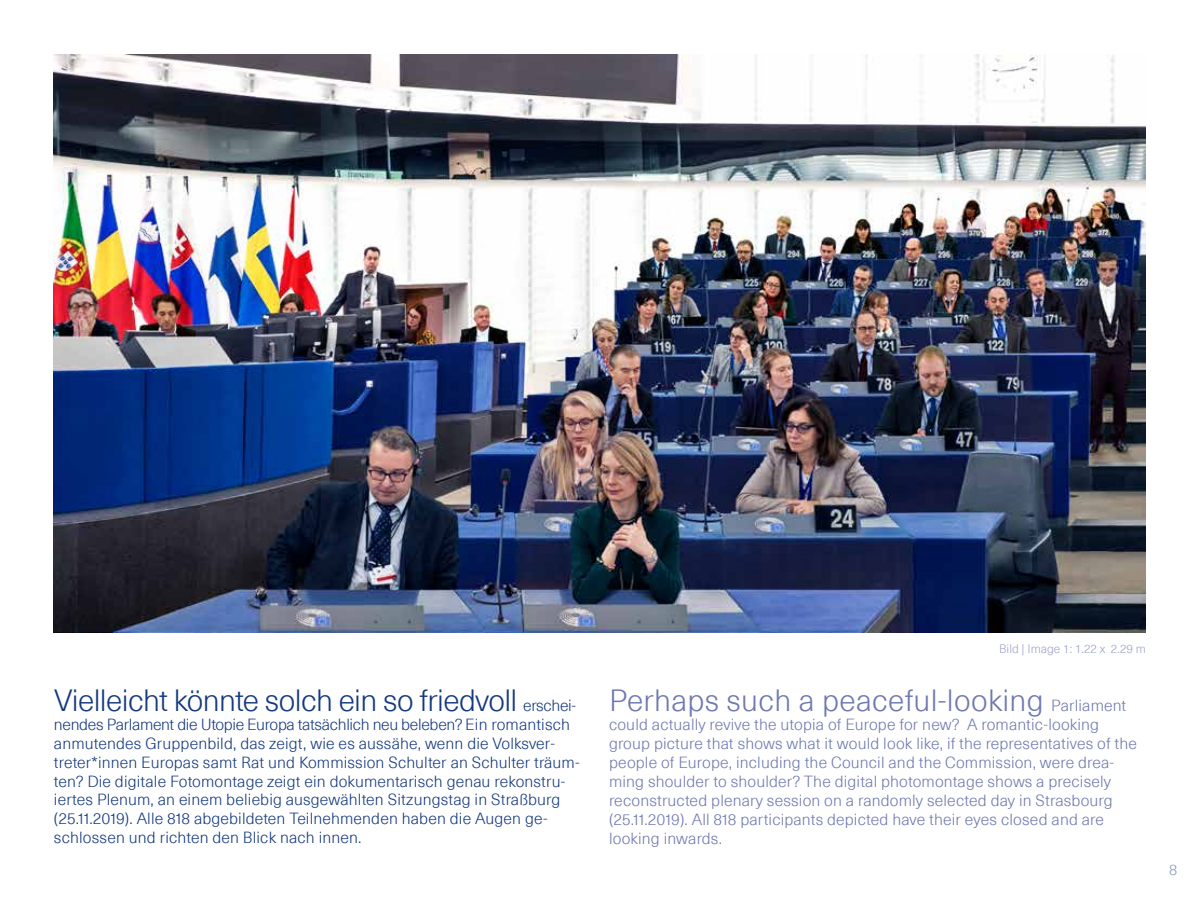
<style>
.page{position:relative;width:1200px;height:900px;background:#fff}
.page>*{position:absolute;margin:0;border:0;box-sizing:border-box;transform-origin:0 0}
.t1{font:300 30px "Neue Haas Unica Pro";letter-spacing:-.02em;color:#14387f}
.t2{font:300 30px "Neue Haas Unica Pro";letter-spacing:.01em;color:#6e78af}
.t3{font:300 15.75px/18.9px "Neue Haas Unica Pro";letter-spacing:.01em;color:#14387f}
.t4{font:300 15.75px/18.9px "Neue Haas Unica Pro";letter-spacing:.01em;color:#6e78af}
.t5{font:300 15px "Neue Haas Unica Pro";color:#899bbf}
.t6{font:300 12px "Neue Haas Unica Pro";color:#9ca1ca}
.s1{font-size:15.75px}
</style>
<div class="page">
<img style="left:54px;top:54px;width:1092px;height:579px">
<h1 class="t1" style="left:54px;top:683px;width:524px">Vielleicht könnte solch ein so friedvoll <span class="s1">erschei-</span></h1>
<p class="t3" style="left:54px;top:715px;width:527px">nendes Parlament die Utopie Europa tatsächlich neu beleben? Ein romantisch anmutendes Gruppenbild, das zeigt, wie es aussähe, wenn die Volksver&shy;treter*innen Europas samt Rat und Kommission Schulter an Schulter träum&shy;ten? Die digitale Fotomontage zeigt ein dokumentarisch genau rekonstru&shy;iertes Plenum, an einem beliebig ausgewählten Sitzungstag in Straßburg (25.11.2019). Alle 818 abgebildeten Teilnehmenden haben die Augen ge&shy;schlossen und richten den Blick nach innen.</p>
<p class="t6" style="left:999px;top:641px;width:148px">Bild | Image 1: 1.22 x 2.29 m</p>
<h1 class="t2" style="left:609px;top:683px;width:519px">Perhaps such a peaceful-looking <span class="s1">Parliament</span></h1>
<p class="t4" style="left:609px;top:716px;width:529px">could actually revive the utopia of Europe for new? A romantic-looking group picture that shows what it would look like, if the representatives of the people of Europe, including the Council and the Commission, were drea&shy;ming shoulder to shoulder? The digital photomontage shows a precisely reconstructed plenary session on a randomly selected day in Strasbourg (25.11.2019). All 818 participants depicted have their eyes closed and are looking inwards.</p>
<p class="t5" style="left:1169px;top:861px;width:10px">8</p>
</div>
